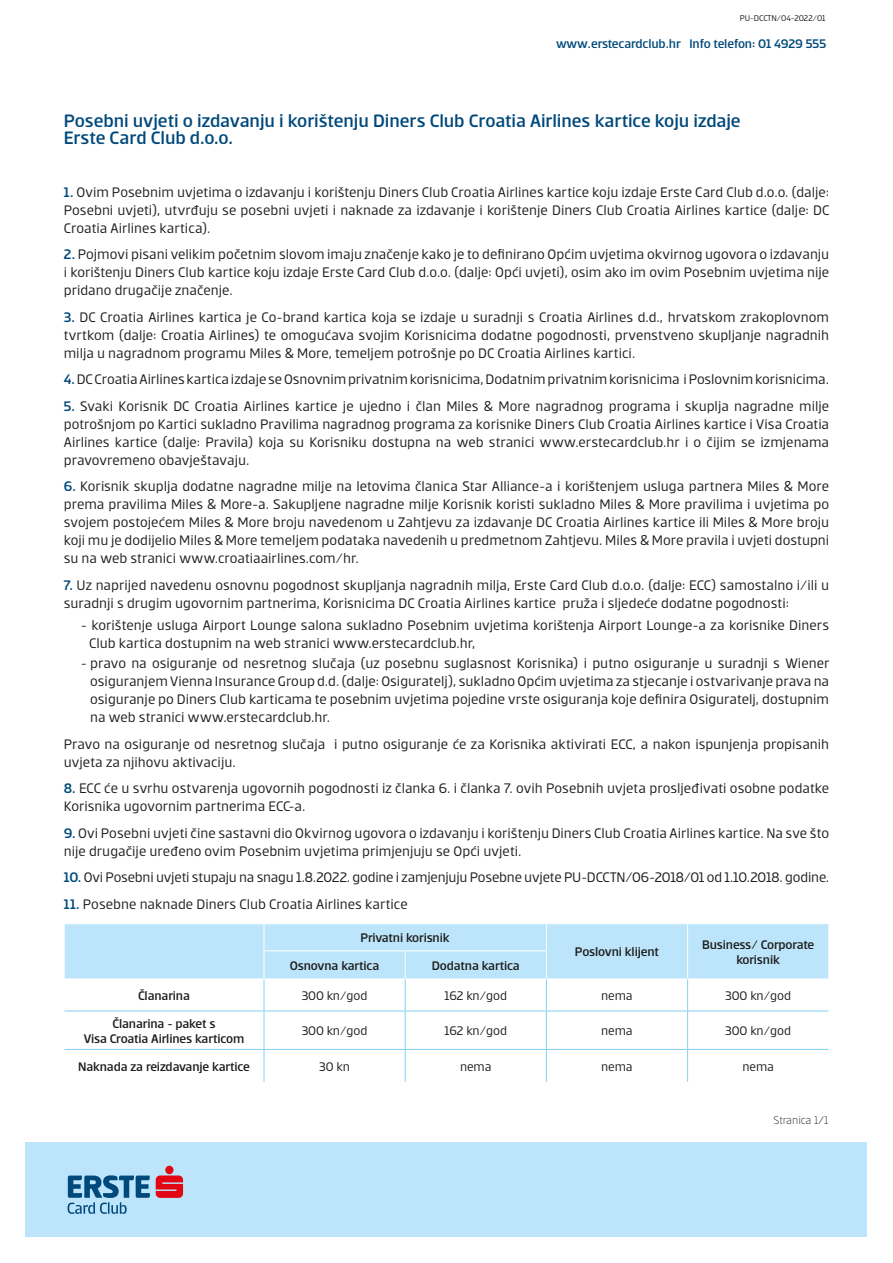
<style>
.page{position:relative;width:893px;height:1263px;background:#fff}
.page>*{position:absolute;margin:0;border:0;box-sizing:border-box;transform-origin:0 0}
.Naslov_A{font:500 19.5px "Erste";letter-spacing:-.005em;color:#00497b}
.body_-_text{font:15px/18px "Erste";color:#1d1d1b;text-align:justify}
.body_-_uvuceno{font:15px/18px "Erste";color:#1d1d1b}
.List_Paragraph{font:500 13.5px/15.6px "Erste";letter-spacing:-.015em;color:#1d1d1b;text-align:center}
.List_Paragraph-2{font:13.5px "Erste";letter-spacing:-.01em;color:#1d1d1b}
.t1{font:500 13.5px "Erste";letter-spacing:-.01em;color:#00497b}
.t2{font:300 12px "Erste";letter-spacing:-.01em;color:#1d1d1b}
.t3{font:9px "Erste";letter-spacing:-.01em;color:#1d1d1b}
.s1{font-weight:500;color:#00497b}
</style>
<div class="page">
<div style="left:26px;top:1142px;width:841px;height:95px;background:#bce4fa"></div>
<svg style="left:156px;top:1166px;width:27px;height:32px"></svg>
<svg style="left:68px;top:1175px;width:82px;height:39px"></svg>
<div style="left:64px;top:924px;width:765px;height:54px;background:#bce4fa"></div>
<hr style="left:264px;top:979px;width:1px;height:32px;background:#83d0f5">
<hr style="left:405px;top:979px;width:1px;height:32px;background:#83d0f5">
<hr style="left:546px;top:979px;width:1px;height:32px;background:#83d0f5">
<hr style="left:687px;top:979px;width:1px;height:32px;background:#83d0f5">
<hr style="left:65px;top:1011px;width:199px;height:1px;background:#83d0f5">
<hr style="left:264px;top:1011px;width:141px;height:1px;background:#83d0f5">
<hr style="left:264px;top:1011px;width:1px;height:38px;background:#83d0f5">
<hr style="left:405px;top:1011px;width:141px;height:1px;background:#83d0f5">
<hr style="left:405px;top:1011px;width:1px;height:38px;background:#83d0f5">
<hr style="left:546px;top:1011px;width:142px;height:1px;background:#83d0f5">
<hr style="left:546px;top:1011px;width:1px;height:38px;background:#83d0f5">
<hr style="left:687px;top:1011px;width:1px;height:38px;background:#83d0f5">
<hr style="left:264px;top:1050px;width:1px;height:32px;background:#83d0f5">
<hr style="left:405px;top:1050px;width:1px;height:32px;background:#83d0f5">
<hr style="left:546px;top:1050px;width:1px;height:32px;background:#83d0f5">
<hr style="left:687px;top:1050px;width:1px;height:32px;background:#83d0f5">
<hr style="left:688px;top:1011px;width:140px;height:1px;background:#83d0f5">
<hr style="left:65px;top:1049px;width:199px;height:1px;background:#83d0f5">
<hr style="left:264px;top:1049px;width:141px;height:1px;background:#83d0f5">
<hr style="left:405px;top:1049px;width:141px;height:1px;background:#83d0f5">
<hr style="left:546px;top:1049px;width:142px;height:1px;background:#83d0f5">
<hr style="left:688px;top:1049px;width:140px;height:1px;background:#83d0f5">
<hr style="left:264px;top:950px;width:141px;height:1px;background:#fff">
<hr style="left:405px;top:950px;width:142px;height:1px;background:#fff">
<p class="t3" style="left:740px;top:13px;width:87px">PU-DCCTN/04-2022/01</p>
<p class="t1" style="left:556px;top:37px;width:272px">www.erstecardclub.hr Info telefon: 01 4929 555</p>
<p class="Naslov_A" style="left:64px;top:111px;width:678px">Posebni uvjeti o izdavanju i korištenju Diners Club Croatia Airlines kartice koju izdaje</p>
<p class="Naslov_A" style="left:64px;top:128px;width:171px">Erste Card Club d.o.o.</p>
<p class="body_-_text" style="left:64px;top:183px;width:767px"><span class="s1">1.</span> Ovim Posebnim uvjetima o izdavanju i korištenju Diners Club Croatia Airlines kartice koju izdaje Erste Card Club d.o.o. (dalje:<br>Posebni uvjeti), utvrđuju se posebni uvjeti i naknade za izdavanje i korištenje Diners Club Croatia Airlines kartice (dalje: DC Croatia Airlines kartica).</p>
<p class="body_-_text" style="left:64px;top:245px;width:767px"><span class="s1">2.</span> Pojmovi pisani velikim početnim slovom imaju značenje kako je to definirano Općim uvjetima okvirnog ugovora o izdavanju i korištenju Diners Club kartice koju izdaje Erste Card Club d.o.o. (dalje: Opći uvjeti), osim ako im ovim Posebnim uvjetima nije pridano drugačije značenje.</p>
<p class="body_-_text" style="left:64px;top:308px;width:767px"><span class="s1">3.</span> DC Croatia Airlines kartica je Co-brand kartica koja se izdaje u suradnji s Croatia Airlines d.d., hrvatskom zrakoplovnom tvrtkom (dalje: Croatia Airlines) te omogućava svojim Korisnicima dodatne pogodnosti, prvenstveno skupljanje nagradnih milja u nagradnom programu Miles &amp; More, temeljem potrošnje po DC Croatia Airlines kartici.</p>
<p class="body_-_text" style="left:64px;top:370px;width:767px"><span class="s1">4.</span> DC Croatia Airlines kartica izdaje se Osnovnim privatnim korisnicima, Dodatnim privatnim korisnicima i Poslovnim korisnicima.</p>
<p class="body_-_text" style="left:64px;top:397px;width:767px"><span class="s1">5.</span> Svaki Korisnik DC Croatia Airlines kartice je ujedno i član Miles &amp; More nagradnog programa i skuplja nagradne milje potrošnjom po Kartici sukladno Pravilima nagradnog programa za korisnike Diners Club Croatia Airlines kartice i Visa Croatia Airlines kartice (dalje: Pravila) koja su Korisniku dostupna na web stranici www.erstecardclub.hr i o čijim se izmjenama pravovremeno obavještavaju.</p>
<p class="body_-_text" style="left:64px;top:477px;width:767px"><span class="s1">6.</span> Korisnik skuplja dodatne nagradne milje na letovima članica Star Alliance-a i korištenjem usluga partnera Miles &amp; More prema pravilima Miles &amp; More-a. Sakupljene nagradne milje Korisnik koristi sukladno Miles &amp; More pravilima i uvjetima po svojem postojećem Miles &amp; More broju navedenom u Zahtjevu za izdavanje DC Croatia Airlines kartice ili Miles &amp; More broju koji mu je dodijelio Miles &amp; More temeljem podataka navedenih u predmetnom Zahtjevu. Miles &amp; More pravila i uvjeti dostupni su na web stranici www.croatiaairlines.com/hr.</p>
<p class="body_-_text" style="left:64px;top:576px;width:767px"><span class="s1">7.</span> Uz naprijed navedenu osnovnu pogodnost skupljanja nagradnih milja, Erste Card Club d.o.o. (dalje: ECC) samostalno i/ili u suradnji s drugim ugovornim partnerima, Korisnicima DC Croatia Airlines kartice pruža i sljedeće dodatne pogodnosti:</p>
<p class="body_-_uvuceno" style="left:89px;top:616px;width:741px;text-indent:-9px">- korištenje usluga Airport Lounge salona sukladno Posebnim uvjetima korištenja Airport Lounge-a za korisnike Diners<br>Club kartica dostupnim na web stranici www.erstecardclub.hr,</p>
<p class="body_-_uvuceno" style="left:90px;top:654px;width:741px;text-align:justify;text-indent:-9px">- pravo na osiguranje od nesretnog slučaja (uz posebnu suglasnost Korisnika) i putno osiguranje u suradnji s Wiener osiguranjem Vienna Insurance Group d.d. (dalje: Osiguratelj), sukladno Općim uvjetima za stjecanje i ostvarivanje prava na osiguranje po Diners Club karticama te posebnim uvjetima pojedine vrste osiguranja koje definira Osiguratelj, dostupnim na web stranici www.erstecardclub.hr.</p>
<p class="body_-_text" style="left:64px;top:735px;width:767px">Pravo na osiguranje od nesretnog slučaja i putno osiguranje će za Korisnika aktivirati ECC, a nakon ispunjenja propisanih uvjeta za njihovu aktivaciju.</p>
<p class="body_-_text" style="left:64px;top:779px;width:767px"><span class="s1">8.</span> ECC će u svrhu ostvarenja ugovornih pogodnosti iz članka 6. i članka 7. ovih Posebnih uvjeta prosljeđivati osobne podatke<br>Korisnika ugovornim partnerima ECC-a.</p>
<p class="body_-_text" style="left:64px;top:824px;width:767px"><span class="s1">9.</span> Ovi Posebni uvjeti čine sastavni dio Okvirnog ugovora o izdavanju i korištenju Diners Club Croatia Airlines kartice. Na sve što nije drugačije uređeno ovim Posebnim uvjetima primjenjuju se Opći uvjeti.</p>
<p class="body_-_text" style="left:64px;top:868px;width:767px"><span class="s1">10.</span> Ovi Posebni uvjeti stupaju na snagu 1.8.2022. godine i zamjenjuju Posebne uvjete PU-DCCTN/06-2018/01 od 1.10.2018. godine.</p>
<p class="body_-_text" style="left:64px;top:895px;width:345px"><span class="s1">11.</span> Posebne naknade Diners Club Croatia Airlines kartice</p>
<p class="List_Paragraph" style="left:361px;top:930px;width:91px">Privatni korisnik</p>
<p class="List_Paragraph" style="left:575px;top:944px;width:86px">Poslovni klijent</p>
<p class="List_Paragraph" style="left:702px;top:936px;width:114px">Business/ Corporate korisnik</p>
<p class="List_Paragraph" style="left:290px;top:957px;width:91px">Osnovna kartica</p>
<p class="List_Paragraph" style="left:432px;top:957px;width:89px">Dodatna kartica</p>
<p class="List_Paragraph" style="left:138px;top:988px;width:53px">Članarina</p>
<p class="List_Paragraph-2" style="left:302px;top:989px;width:67px">300 kn/god</p>
<p class="List_Paragraph-2" style="left:445px;top:989px;width:64px">162 kn/god</p>
<p class="List_Paragraph-2" style="left:601px;top:989px;width:33px">nema</p>
<p class="List_Paragraph-2" style="left:725px;top:989px;width:67px">300 kn/god</p>
<p class="List_Paragraph" style="left:84px;top:1015px;width:162px">Članarina - paket s<br>Visa Croatia Airlines karticom</p>
<p class="List_Paragraph-2" style="left:302px;top:1024px;width:67px">300 kn/god</p>
<p class="List_Paragraph-2" style="left:445px;top:1024px;width:64px">162 kn/god</p>
<p class="List_Paragraph-2" style="left:601px;top:1024px;width:33px">nema</p>
<p class="List_Paragraph-2" style="left:725px;top:1024px;width:67px">300 kn/god</p>
<p class="List_Paragraph" style="left:78px;top:1058px;width:173px">Naknada za reizdavanje kartice</p>
<p class="List_Paragraph-2" style="left:319px;top:1060px;width:32px">30 kn</p>
<p class="List_Paragraph-2" style="left:460px;top:1060px;width:33px">nema</p>
<p class="List_Paragraph-2" style="left:601px;top:1060px;width:33px">nema</p>
<p class="List_Paragraph-2" style="left:742px;top:1060px;width:33px">nema</p>
<p class="t2" style="left:774px;top:1114px;width:56px">Stranica 1/1</p>
</div>
